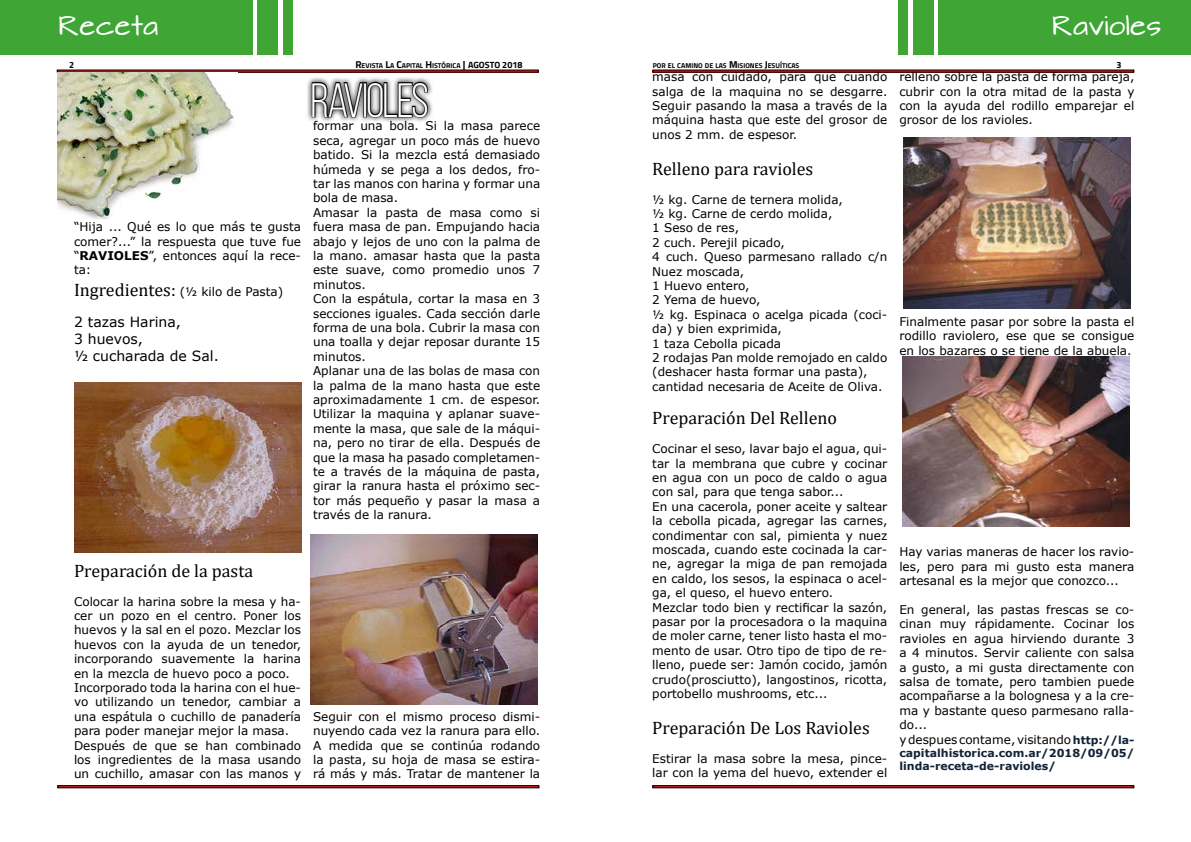
<style>
.page{position:relative;width:1191px;height:842px;background:#fff}
.page>*{position:absolute;margin:0;border:0;box-sizing:border-box;transform-origin:0 0}
.t1{font:48px "Bebas Neue";letter-spacing:-.04em;color:#fff}
.t2{font:24px "Architects Daughter";color:#fff}
.t3{font:18px "Cambria";color:#000}
.t4{font:14px/16.8px "Verdana";color:#000}
.t5{font:12px/14.4px "Verdana";color:#000;text-align:justify}
.t6{font:700 11px/13.2px "Verdana";color:#112337}
.t7{font:700 9px "Titillium Web";color:#000}
.t8{font:700 7px "Titillium Web";color:#000}
.s1{font-size:10px}
.s2{font-size:9px}
.s3{font-weight:700}
.s4{font-family:"Cambria";font-size:18px}
.s5{font-weight:700;font-size:11px;color:#112337}
</style>
<div class="page">
<div style="left:57px;top:785px;width:482px;height:3px;border:1px solid #000"></div>
<div style="left:652px;top:785px;width:482px;height:3px;border:1px solid #000"></div>
<div style="left:0;top:0;width:252px;height:54px;background:#3fa535"></div>
<div style="left:257px;top:0;width:21px;height:54px;background:#3fa535"></div>
<div style="left:283px;top:0;width:10px;height:54px;background:#3fa535"></div>
<div style="left:938px;top:0;width:252px;height:54px;background:#3fa535"></div>
<div style="left:913px;top:0;width:21px;height:54px;background:#3fa535"></div>
<div style="left:898px;top:0;width:10px;height:54px;background:#3fa535"></div>
<svg style="left:307px;top:77px;width:126px;height:45px"></svg>
<svg style="left:311px;top:81px;width:118px;height:40px;background:#727272"></svg>
<img style="left:75px;top:382px;width:227px;height:170px">
<img style="left:310px;top:534px;width:227px;height:170px">
<img style="left:903px;top:138px;width:227px;height:170px">
<img style="left:902px;top:356px;width:227px;height:170px">
<img style="left:57px;top:72px;width:177px;height:146px">
<h2 class="t2" style="left:58px;top:12px;width:102px">Receta</h2>
<h2 class="t2" style="left:1051px;top:13px;width:111px">Ravioles</h2>
<p class="t7" style="left:69px;top:58px;width:7px">2</p>
<p class="t8" style="left:355px;top:60px;width:130px"><span class="s1">R</span> EVISTA <span class="s1">L</span>A <span class="s1">C</span>APITAL <span class="s1">H</span>ISTÓRICA <span class="s1">|</span> <span class="s2">AGOSTO</span></p>
<p class="t7" style="left:502px;top:58px;width:22px">2018</p>
<p class="t8" style="left:652px;top:60px;width:148px">POR EL CAMINO DE LAS <span class="s1">M</span> ISIONES <span class="s1">J</span>ESUÍTICAS</p>
<p class="t7" style="left:1116px;top:58px;width:7px">3</p>
<p class="t5" style="left:899px;top:69px;width:236px">relleno sobre la pasta de forma pareja, cubrir con la otra mitad de la pasta y con la ayuda del rodillo emparejar el grosor de los ravioles.</p>
<h1 class="t1" style="left:310px;top:74px;width:120px">RAVIOLES</h1>
<p class="t5" style="left:652px;top:69px;width:236px">masa con cuidado, para que cuando salga de la maquina no se desgarre.<br>Seguir pasando la masa a través de la máquina hasta que este del grosor de unos 2 mm. de espesor.</p>
<h3 class="t3" style="left:652px;top:158px;width:163px">Relleno para ravioles</h3>
<p class="t5" style="left:652px;top:192px;width:236px;text-align:left">½ kg. Carne de ternera molida,<br>½ kg. Carne de cerdo molida,<br>1 Seso de res,<br>2 cuch. Perejil picado,<br>4 cuch. Queso parmesano rallado c/n<br>Nuez moscada,<br>1 Huevo entero,<br>2 Yema de huevo,<br>½ kg. Espinaca o acelga picada (coci&shy;da) y bien exprimida,<br>1 taza Cebolla picada<br>2 rodajas Pan molde remojado en caldo (deshacer hasta formar una pasta), cantidad necesaria de Aceite de Oliva.</p>
<h3 class="t3" style="left:652px;top:408px;width:186px">Preparación Del Relleno</h3>
<p class="t5" style="left:652px;top:441px;width:237px;text-align:left">Cocinar el seso, lavar bajo el agua, qui&shy;tar la membrana que cubre y cocinar en agua con un poco de caldo o agua con sal, para que tenga sabor...<br>En una cacerola, poner aceite y saltear la cebolla picada, agregar las carnes, condimentar con sal, pimienta y nuez moscada, cuando este cocinada la car&shy;ne, agregar la miga de pan remojada en caldo, los sesos, la espinaca o acel&shy;ga, el queso, el huevo entero.<br>Mezclar todo bien y rectificar la sazón, pasar por la procesadora o la maquina de moler carne, tener listo hasta el mo&shy;mento de usar. Otro tipo de tipo de re&shy;lleno, puede ser: Jamón cocido, jamón crudo(prosciutto), langostinos, ricotta, portobello mushrooms, etc...</p>
<h3 class="t3" style="left:652px;top:717px;width:219px">Preparación De Los Ravioles</h3>
<p class="t5" style="left:652px;top:751px;width:236px">Estirar la masa sobre la mesa, pince&shy;lar con la yema del huevo, extender el</p>
<p class="t5" style="left:313px;top:119px;width:229px;text-align:left">formar una bola. Si la masa parece seca, agregar un poco más de huevo batido. Si la mezcla está demasiado húmeda y se pega a los dedos, fro&shy;tar las manos con harina y formar una bola de masa.<br>Amasar la pasta de masa como si fuera masa de pan. Empujando hacia abajo y lejos de uno con la palma de la mano. amasar hasta que la pasta este suave, como promedio unos 7 minutos.<br>Con la espátula, cortar la masa en 3 secciones iguales. Cada sección darle forma de una bola. Cubrir la masa con una toalla y dejar reposar durante 15 minutos.<br>Aplanar una de las bolas de masa con la palma de la mano hasta que este aproximadamente 1 cm. de espesor.<br>Utilizar la maquina y aplanar suave&shy;mente la masa, que sale de la máqui&shy;na, pero no tirar de ella. Después de que la masa ha pasado completamen&shy;te a través de la máquina de pasta, girar la ranura hasta el próximo sec&shy;tor más pequeño y pasar la masa a través de la ranura.</p>
<p class="t5" style="left:74px;top:219px;width:229px">“Hija ... Qué es lo que más te gusta comer?...” la respuesta que tuve fue “<span class="s3">RAVIOLES</span>”, entonces aquí la rece&shy;ta:</p>
<p class="t5" style="left:74px;top:284px;width:211px"><span class="s4">Ingredientes:</span> (½ kilo de Pasta)</p>
<p class="t4" style="left:74px;top:314px;width:146px">2 tazas Harina,<br>3 huevos,<br>½ cucharada de Sal.</p>
<p class="t5" style="left:899px;top:314px;width:236px">Finalmente pasar por sobre la pasta el rodillo raviolero, ese que se consigue en los bazares o se tiene de la abuela.</p>
<p class="t5" style="left:899px;top:545px;width:236px">Hay varias maneras de hacer los ravio&shy;les, pero para mi gusto esta manera artesanal es la mejor que conozco...</p>
<p class="t5" style="left:899px;top:602px;width:236px;text-align:left">En general, las pastas frescas se co&shy;cinan muy rápidamente. Cocinar los ravioles en agua hirviendo durante 3 a 4 minutos. Servir caliente con salsa a gusto, a mi gusta directamente con salsa de tomate, pero tambien puede acompañarse a la bolognesa y a la cre&shy;ma y bastante queso parmesano ralla&shy;do...<br>y despues contame, visitando <span class="s5">http://la-</span></p>
<p class="t6" style="left:899px;top:746px;width:236px">capitalhistorica.com.ar/2018/09/05/ linda-receta-de-ravioles/</p>
<h3 class="t3" style="left:74px;top:560px;width:181px">Preparación de la pasta</h3>
<p class="t5" style="left:74px;top:594px;width:229px;text-align:left">Colocar la harina sobre la mesa y ha&shy;cer un pozo en el centro. Poner los huevos y la sal en el pozo. Mezclar los huevos con la ayuda de un tenedor, incorporando suavemente la harina en la mezcla de huevo poco a poco.<br>Incorporado toda la harina con el hue&shy;vo utilizando un tenedor, cambiar a una espátula o cuchillo de panadería para poder manejar mejor la masa.<br>Después de que se han combinado los ingredientes de la masa usando un cuchillo, amasar con las manos y</p>
<p class="t5" style="left:313px;top:709px;width:229px">Seguir con el mismo proceso dismi&shy;nuyendo cada vez la ranura para ello.<br>A medida que se continúa rodando la pasta, su hoja de masa se estira&shy;rá más y más. Tratar de mantener la</p>
</div>
